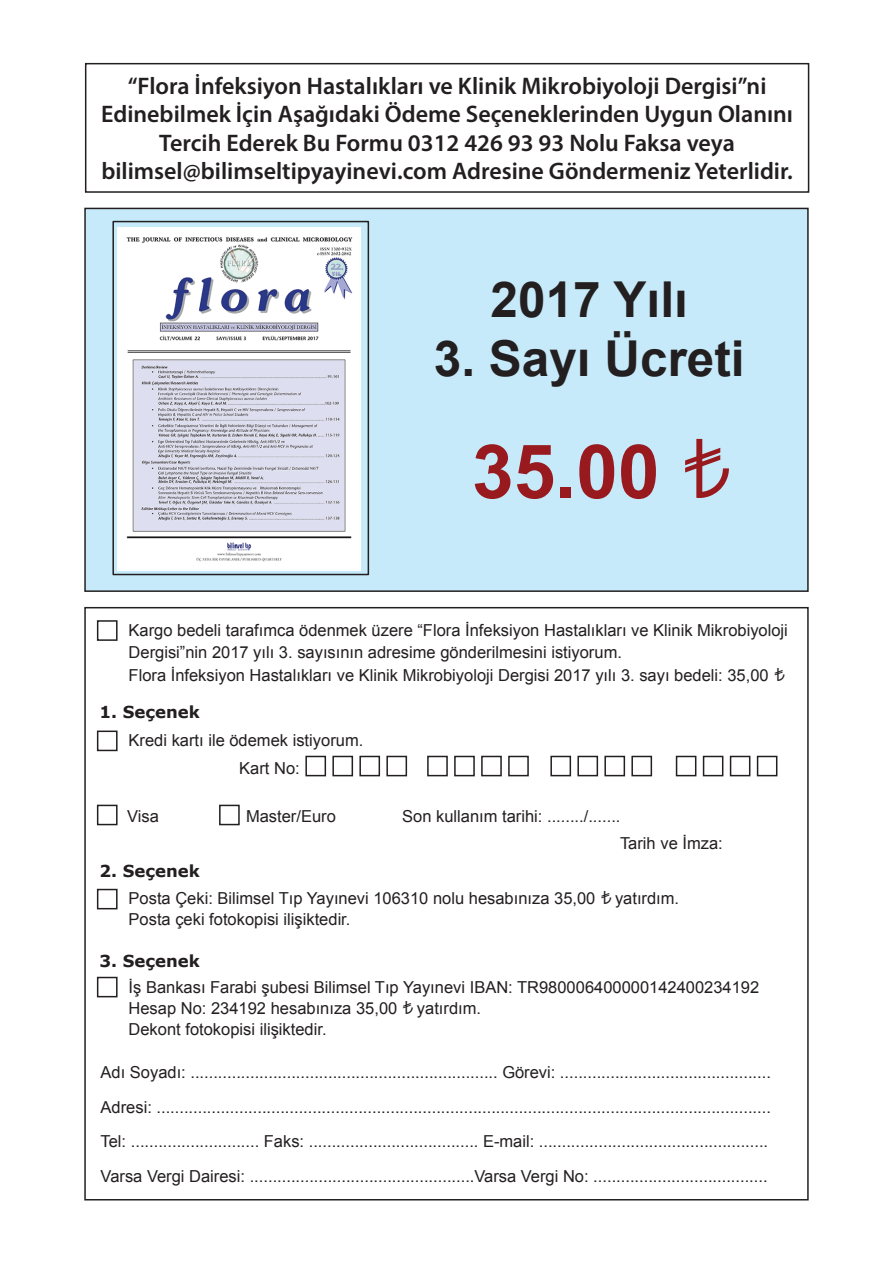
<style>
.page{position:relative;width:893px;height:1263px;background:#fff}
.page>*{position:absolute;margin:0;border:0;box-sizing:border-box;transform-origin:0 0}
.t1{font:700 75px "Arial";color:#981a1e}
.t2{font:700 49.5px "Arial";color:#231f20}
.t3{font:600 24px/28.5px "Myriad Pro";color:#231f20;text-align:center}
.t4{font:16.5px/21px "Arial";color:#231f20}
.t5{font:700 16.5px "Verdana";color:#231f20}
.s1{font-family:"Abaku TL Sym Sans";font-weight:400}
.s2{font-family:"Abaku TL Sym Sans"}
</style>
<div class="page">
<div style="left:85px;top:63px;width:724px;height:130px;border:2px solid #231f20"></div>
<div style="left:84px;top:208px;width:725px;height:384px;background:#c6eafa;border:2px solid #231f20"></div>
<div style="left:112px;top:221px;width:257px;height:354px;border:2px solid #231f20"></div>
<div style="left:305px;top:756px;width:21px;height:20px;border:2px solid #231f20"></div>
<div style="left:332px;top:756px;width:21px;height:20px;border:2px solid #231f20"></div>
<div style="left:97px;top:620px;width:21px;height:21px;border:2px solid #231f20"></div>
<div style="left:97px;top:730px;width:21px;height:21px;border:2px solid #231f20"></div>
<div style="left:97px;top:805px;width:21px;height:20px;border:2px solid #231f20"></div>
<div style="left:219px;top:805px;width:21px;height:20px;border:2px solid #231f20"></div>
<div style="left:97px;top:889px;width:21px;height:20px;border:2px solid #231f20"></div>
<div style="left:97px;top:977px;width:21px;height:20px;border:2px solid #231f20"></div>
<div style="left:359px;top:756px;width:21px;height:20px;border:2px solid #231f20"></div>
<div style="left:386px;top:756px;width:21px;height:20px;border:2px solid #231f20"></div>
<div style="left:427px;top:756px;width:21px;height:20px;border:2px solid #231f20"></div>
<div style="left:454px;top:756px;width:21px;height:20px;border:2px solid #231f20"></div>
<div style="left:481px;top:756px;width:21px;height:20px;border:2px solid #231f20"></div>
<div style="left:508px;top:756px;width:21px;height:20px;border:2px solid #231f20"></div>
<div style="left:550px;top:756px;width:21px;height:20px;border:2px solid #231f20"></div>
<div style="left:577px;top:756px;width:21px;height:20px;border:2px solid #231f20"></div>
<div style="left:604px;top:756px;width:21px;height:20px;border:2px solid #231f20"></div>
<div style="left:631px;top:756px;width:21px;height:20px;border:2px solid #231f20"></div>
<div style="left:676px;top:756px;width:20px;height:20px;border:2px solid #231f20"></div>
<div style="left:703px;top:756px;width:20px;height:20px;border:2px solid #231f20"></div>
<div style="left:730px;top:756px;width:20px;height:20px;border:2px solid #231f20"></div>
<div style="left:757px;top:756px;width:20px;height:20px;border:2px solid #231f20"></div>
<img style="left:117px;top:227px;width:243px;height:343px">
<p class="t3" style="left:101px;top:71px;width:693px">“Flora İnfeksiyon Hastalıkları ve Klinik Mikrobiyoloji Dergisi”ni Edinebilmek İçin Aşağıdaki Ödeme Seçeneklerinden Uygun Olanını Tercih Ederek Bu Formu 0312 426 93 93 Nolu Faksa veya bilimsel@bilimseltipyayinevi.com Adresine Göndermeniz Yeterlidir.</p>
<h2 class="t2" style="left:491px;top:266px;width:199px">2017 Yılı</h2>
<h2 class="t2" style="left:434px;top:326px;width:312px">3. Sayı Ücreti</h2>
<h1 class="t1" style="left:472px;top:422px;width:255px">35.00 <span class="s1">¨</span></h1>
<p class="t4" style="left:129px;top:619px;width:661px;line-height:22.5px">Kargo bedeli tarafımca ödenmek üzere “Flora İnfeksiyon Hastalıkları ve Klinik Mikrobiyoloji<br>Dergisi”nin 2017 yılı 3. sayısının adresime gönderilmesini istiyorum.<br>Flora İnfeksiyon Hastalıkları ve Klinik Mikrobiyoloji Dergisi 2017 yılı 3. sayı bedeli: 35,00 <span class="s2">¨</span></p>
<p class="t5" style="left:99px;top:700px;width:102px">1. Seçenek</p>
<p class="t4" style="left:239px;top:726px;width:126px;line-height:28.7px;text-indent:-111px">Kredi kartı ile ödemek istiyorum.<br>Kart No:</p>
<p class="t4" style="left:127px;top:805px;width:33px">Visa</p>
<p class="t4" style="left:246px;top:805px;width:91px">Master/Euro</p>
<p class="t5" style="left:99px;top:859px;width:102px">2. Seçenek</p>
<p class="t4" style="left:402px;top:805px;width:220px">Son kullanım tarihi: ......../.......</p>
<p class="t4" style="left:620px;top:833px;width:104px">Tarih ve İmza:</p>
<p class="t4" style="left:129px;top:888px;width:552px">Posta Çeki: Bilimsel Tıp Yayınevi 106310 nolu hesabınıza 35,00 <span class="s2">¨</span> yatırdım.<br>Posta çeki fotokopisi ilişiktedir.</p>
<p class="t5" style="left:99px;top:949px;width:102px">3. Seçenek</p>
<p class="t4" style="left:129px;top:977px;width:632px">İş Bankası Farabi şubesi Bilimsel Tıp Yayınevi IBAN: TR980006400000142400234192<br>Hesap No: 234192 hesabınıza 35,00 <span class="s2">¨</span> yatırdım.<br>Dekont fotokopisi ilişiktedir.</p>
<p class="t4" style="left:101px;top:1055px;width:672px;line-height:34.5px">Adı Soyadı: ................................................................... Görevi: ..............................................<br>Adresi: ......................................................................................................................................<br>Tel: ............................ Faks: ..................................... E-mail: ..................................................<br>Varsa Vergi Dairesi: .................................................Varsa Vergi No: ......................................</p>
</div>
